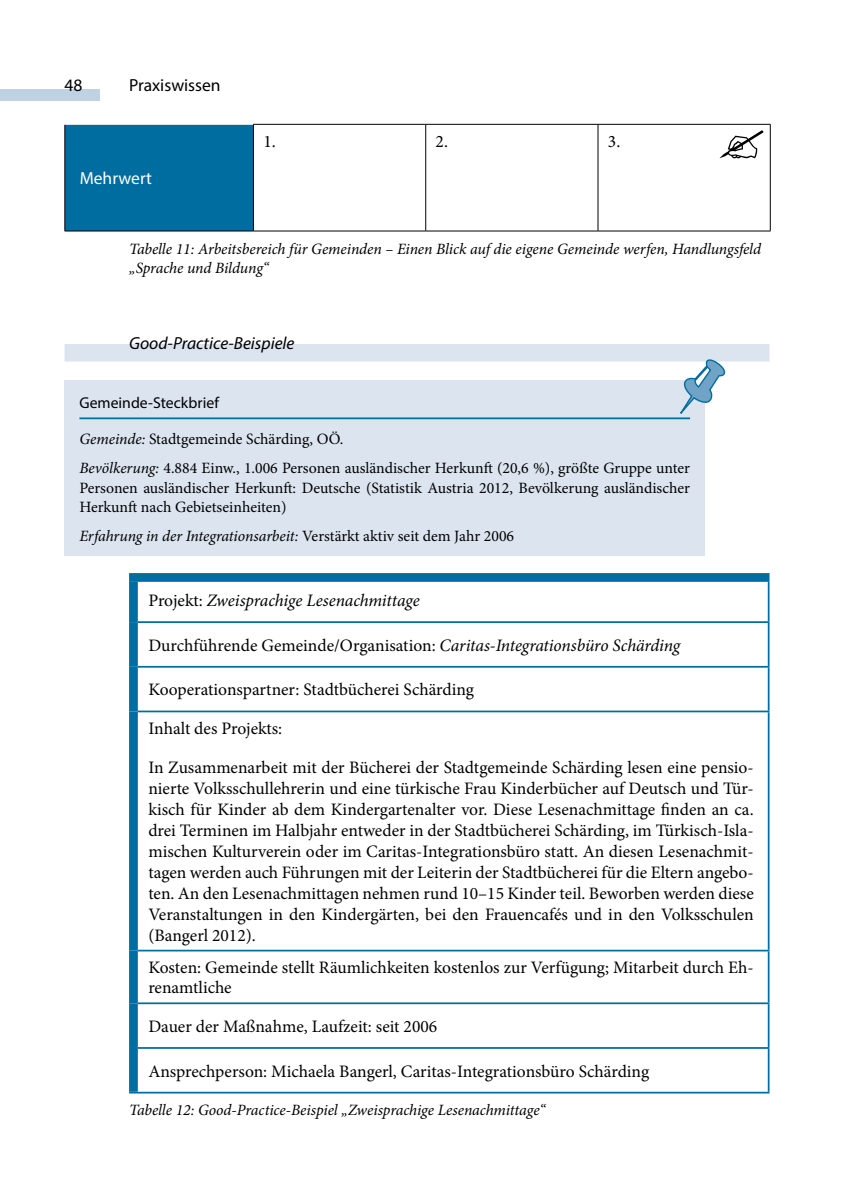
<style>
.page{position:relative;width:844px;height:1191px;background:#fff}
.page>*{position:absolute;margin:0;border:0;box-sizing:border-box;transform-origin:0 0}
.t1{font:17.5px/21px "Minion Pro";color:#000;text-align:justify}
.t2{font:italic 17.5px "Minion Pro";letter-spacing:-.01em;color:#000}
.t3{font:italic 17.5px "Myriad Pro";color:#000}
.t4{font:17.5px "Myriad Pro";color:#000}
.t5{font:17.5px "Myriad Pro";color:#fff}
.t6{font:italic 15.75px/19.2px "Minion Pro";letter-spacing:-.005em;color:#000}
.t7{font:15.75px/29.2px "Minion Pro";color:#000}
.t8{font:15.75px "Myriad Pro";color:#000}
.s1{font-style:italic}
.s2{font-style:normal}
</style>
<div class="page">
<svg style="left:720px;top:130px;width:43px;height:28px"></svg>
<div style="left:0;top:89px;width:99px;height:12px;background:#bfd2e3"></div>
<div style="left:64px;top:344px;width:705px;height:17px;background:#dbe4ef"></div>
<svg style="left:138px;top:665px;width:629px;height:384px"></svg>
<div style="left:129px;top:573px;width:640px;height:9px;background:#006da0"></div>
<div style="left:129px;top:582px;width:9px;height:40px;background:#006da0"></div>
<div style="left:129px;top:622px;width:9px;height:45px;background:#006da0"></div>
<div style="left:129px;top:667px;width:9px;height:44px;background:#006da0"></div>
<div style="left:129px;top:711px;width:9px;height:239px;background:#006da0"></div>
<hr style="left:767px;top:582px;width:2px;height:39px;background:#006da0">
<hr style="left:138px;top:621px;width:631px;height:2px;background:#006da0">
<hr style="left:767px;top:623px;width:2px;height:43px;background:#006da0">
<hr style="left:138px;top:666px;width:631px;height:1px;background:#006da0">
<hr style="left:767px;top:667px;width:2px;height:43px;background:#006da0">
<hr style="left:138px;top:710px;width:631px;height:2px;background:#006da0">
<hr style="left:767px;top:712px;width:2px;height:237px;background:#006da0">
<hr style="left:138px;top:949px;width:631px;height:2px;background:#006da0">
<hr style="left:767px;top:951px;width:2px;height:51px;background:#006da0">
<hr style="left:138px;top:1002px;width:631px;height:2px;background:#006da0">
<hr style="left:767px;top:1004px;width:2px;height:43px;background:#006da0">
<hr style="left:138px;top:1047px;width:631px;height:1px;background:#006da0">
<hr style="left:767px;top:1048px;width:2px;height:43px;background:#006da0">
<hr style="left:129px;top:1091px;width:640px;height:2px;background:#006da0">
<div style="left:129px;top:950px;width:9px;height:53px;background:#006da0"></div>
<div style="left:129px;top:1003px;width:9px;height:45px;background:#006da0"></div>
<div style="left:129px;top:1048px;width:9px;height:43px;background:#006da0"></div>
<div style="left:64px;top:381px;width:640px;height:175px;background:#dbe4ef"></div>
<hr style="left:79px;top:417px;width:611px;height:2px;background:#006da0">
<svg style="left:669px;top:359px;width:56px;height:69px"></svg>
<div style="left:65px;top:124px;width:188px;height:107px;background:#006da0"></div>
<hr style="left:253px;top:124px;width:172px;height:1px;background:#000">
<hr style="left:425px;top:124px;width:173px;height:1px;background:#000">
<hr style="left:425px;top:125px;width:1px;height:106px;background:#000">
<hr style="left:598px;top:124px;width:172px;height:1px;background:#000">
<hr style="left:597px;top:125px;width:1px;height:106px;background:#000">
<hr style="left:769px;top:125px;width:1px;height:106px;background:#000">
<hr style="left:253px;top:231px;width:172px;height:1px;background:#000">
<hr style="left:425px;top:231px;width:173px;height:1px;background:#000">
<hr style="left:598px;top:231px;width:172px;height:1px;background:#000">
<hr style="left:64px;top:125px;width:1px;height:106px;background:#000">
<hr style="left:253px;top:125px;width:1px;height:106px;background:#000">
<hr style="left:64px;top:231px;width:189px;height:1px;background:#000">
<hr style="left:64px;top:124px;width:189px;height:1px;background:#fff">
<p class="t4" style="left:64px;top:74px;width:20px">48</p>
<p class="t4" style="left:129px;top:74px;width:93px">Praxiswissen</p>
<p class="t5" style="left:80px;top:168px;width:74px">Mehrwert</p>
<p class="t1" style="left:263px;top:131px;width:14px">1.</p>
<p class="t1" style="left:435px;top:131px;width:14px">2.</p>
<p class="t1" style="left:607px;top:131px;width:14px">3.</p>
<p class="t6" style="left:129px;top:239px;width:633px">Tabelle 11: Arbeitsbereich für Gemeinden – Einen Blick auf die eigene Gemeinde werfen, Handlungsfeld „Sprache und Bildung“</p>
<p class="t3" style="left:129px;top:332px;width:167px">Good-Practice-Beispiele</p>
<p class="t8" style="left:79px;top:392px;width:141px">Gemeinde-Steckbrief</p>
<p class="t7" style="left:79px;top:425px;width:612px"><span class="s1">Gemeinde:</span> Stadtgemeinde Schärding, OÖ.<br><span class="s1">Bevölkerung:</span> 4.884 Einw., 1.006 Personen ausländischer Herkunft (20,6 %), größte Gruppe unter</p>
<p class="t7" style="left:79px;top:478px;width:612px;line-height:19.2px">Personen ausländischer Herkunft: Deutsche (Statistik Austria 2012, Bevölkerung ausländischer<br>Herkunft nach Gebietseinheiten)</p>
<p class="t6" style="left:79px;top:526px;width:436px">Erfahrung in der Integrationsarbeit: <span class="s2">Verstärkt aktiv seit dem Jahr 2006</span></p>
<p class="t2" style="left:148px;top:588px;width:273px"><span class="s2">Projekt:</span> Zweisprachige Lesenachmittage</p>
<p class="t1" style="left:148px;top:635px;width:533px">Durchführende Gemeinde/Organisation: <span class="s1">Caritas-Integrationsbüro Schärding</span></p>
<p class="t1" style="left:148px;top:679px;width:327px">Kooperationspartner: Stadtbücherei Schärding</p>
<p class="t1" style="left:148px;top:718px;width:135px">Inhalt des Projekts:</p>
<p class="t1" style="left:148px;top:756px;width:606px">In Zusammenarbeit mit der Bücherei der Stadtgemeinde Schärding lesen eine pensio&shy;nierte Volksschullehrerin und eine türkische Frau Kinderbücher auf Deutsch und Tür&shy;kisch für Kinder ab dem Kindergartenalter vor. Diese Lesenachmittage finden an ca. drei Terminen im Halbjahr entweder in der Stadtbücherei Schärding, im Türkisch-Isla&shy;mischen Kulturverein oder im Caritas-Integrationsbüro statt. An diesen Lesenachmit&shy;tagen werden auch Führungen mit der Leiterin der Stadtbücherei für die Eltern angebo&shy;ten. An den Lesenachmittagen nehmen rund 10–15 Kinder teil. Beworben werden diese Veranstaltungen in den Kindergärten, bei den Frauencafés und in den Volksschulen (Bangerl 2012).</p>
<p class="t1" style="left:148px;top:957px;width:606px;line-height:20.1px">Kosten: Gemeinde stellt Räumlichkeiten kostenlos zur Verfügung; Mitarbeit durch Eh&shy;renamtliche</p>
<p class="t1" style="left:148px;top:1016px;width:290px">Dauer der Maßnahme, Laufzeit: seit 2006</p>
<p class="t1" style="left:148px;top:1060px;width:502px">Ansprechperson: Michaela Bangerl, Caritas-Integrationsbüro Schärding</p>
<p class="t6" style="left:129px;top:1100px;width:418px">Tabelle 12: Good-Practice-Beispiel „Zweisprachige Lesenachmittage“</p>
</div>
